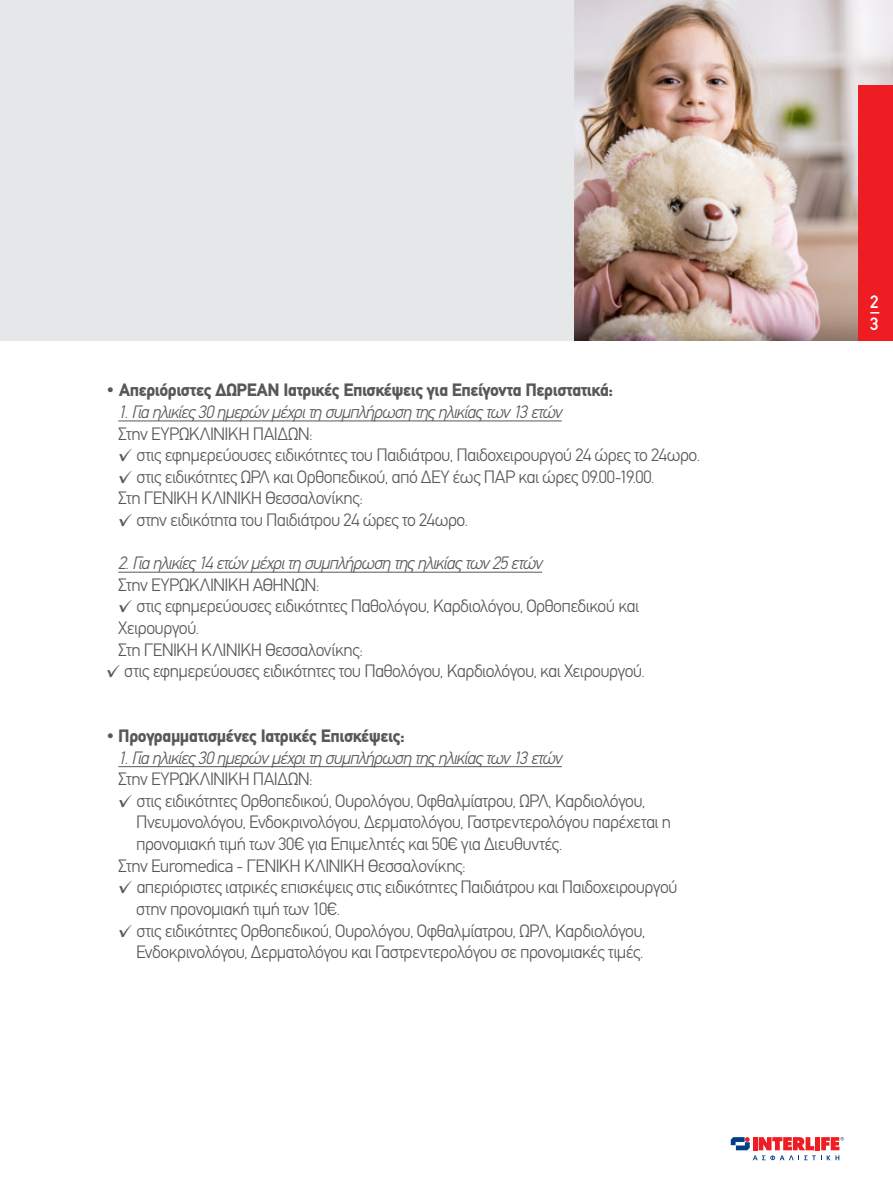
<style>
.page{position:relative;width:893px;height:1191px;background:#fff}
.page>*{position:absolute;margin:0;border:0;box-sizing:border-box;transform-origin:0 0}
.t1{font:300 18px/21.6px "PF Din Text";letter-spacing:-.03em;color:#57585a}
.t2{font:italic 300 18px "PF Din Text";letter-spacing:-.045em;color:#57585a}
.t3{font:900 18px "PF Din Text";letter-spacing:-.02em;color:#57585a}
.t4{font:500 18px/21.6px "PF Din Text";color:#fff}
.s1{font-weight:300}
.s2{font-family:"PF Beau Sans Pro";font-weight:700}
</style>
<div class="page">
<svg style="left:731px;top:1137px;width:113px;height:23px"></svg>
<hr style="left:118px;top:420px;width:444px;height:1px;background:#57585a">
<hr style="left:118px;top:572px;width:424px;height:1px;background:#57585a">
<hr style="left:118px;top:766px;width:444px;height:1px;background:#57585a">
<div style="left:0;top:0;width:893px;height:340px;background:#e6e7e9"></div>
<img style="left:574px;top:0;width:319px;height:340px">
<div style="left:859px;top:85px;width:34px;height:255px;background:#ee1d23"></div>
<p class="t3" style="left:106px;top:379px;width:508px"><span class="s1">•</span> Απεριόριστες ΔΩΡΕΑΝ Ιατρικές Επισκέψεις για Επείγοντα Περιστατικά:</p>
<p class="t2" style="left:118px;top:401px;width:445px">1. Για ηλικίες 30 ημερών μέχρι τη συμπλήρωση της ηλικίας των 13 ετών</p>
<p class="t1" style="left:118px;top:423px;width:196px">Στην ΕΥΡΩΚΛΙΝΙΚΗ ΠΑΙΔΩΝ:</p>
<p class="t1" style="left:118px;top:444px;width:583px"><span class="s2">✓</span> στις εφημερεύουσες ειδικότητες του Παιδιάτρου, Παιδοχειρουργού 24 ώρες το 24ωρο.</p>
<p class="t1" style="left:118px;top:466px;width:538px"><span class="s2">✓</span> στις ειδικότητες ΩΡΛ και Ορθοπεδικού, από ΔΕΥ έως ΠΑΡ και ώρες 09.00-19.00.<br>Στη ΓΕΝΙΚΗ ΚΛΙΝΙΚΗ Θεσσαλονίκης:</p>
<p class="t1" style="left:118px;top:509px;width:352px"><span class="s2">✓</span> στην ειδικότητα του Παιδιάτρου 24 ώρες το 24ωρο.</p>
<p class="t2" style="left:118px;top:552px;width:425px">2. Για ηλικίες 14 ετών μέχρι τη συμπλήρωση της ηλικίας των 25 ετών</p>
<p class="t1" style="left:118px;top:574px;width:203px">Στην ΕΥΡΩΚΛΙΝΙΚΗ ΑΘΗΝΩΝ:</p>
<p class="t1" style="left:118px;top:595px;width:522px"><span class="s2">✓</span> στις εφημερεύουσες ειδικότητες Παθολόγου, Καρδιολόγου, Ορθοπεδικού και<br>Χειρουργού.<br>Στη ΓΕΝΙΚΗ ΚΛΙΝΙΚΗ Θεσσαλονίκης:</p>
<p class="t1" style="left:106px;top:660px;width:540px"><span class="s2">✓</span> στις εφημερεύουσες ειδικότητες του Παθολόγου, Καρδιολόγου, και Χειρουργού.</p>
<p class="t3" style="left:106px;top:725px;width:300px"><span class="s1">•</span> Προγραμματισμένες Ιατρικές Επισκέψεις:</p>
<p class="t2" style="left:118px;top:747px;width:445px">1. Για ηλικίες 30 ημερών μέχρι τη συμπλήρωση της ηλικίας των 13 ετών</p>
<p class="t1" style="left:118px;top:768px;width:196px">Στην ΕΥΡΩΚΛΙΝΙΚΗ ΠΑΙΔΩΝ:</p>
<p class="t1" style="left:118px;top:790px;width:529px"><span class="s2">✓</span> στις ειδικότητες Ορθοπεδικού, Ουρολόγου, Οφθαλμίατρου, ΩΡΛ, Καρδιολόγου,</p>
<p class="t1" style="left:136px;top:811px;width:536px">Πνευμονολόγου, Ενδοκρινολόγου, Δερματολόγου, Γαστρεντερολόγου παρέχεται η</p>
<p class="t1" style="left:136px;top:833px;width:428px">προνομιακή τιμή των 30€ για Επιμελητές και 50€ για Διευθυντές.</p>
<p class="t1" style="left:118px;top:855px;width:349px">Στην Euromedica - ΓΕΝΙΚΗ ΚΛΙΝΙΚΗ Θεσσαλονίκης:</p>
<p class="t1" style="left:136px;top:876px;width:543px;text-indent:-18px"><span class="s2">✓</span> απεριόριστες ιατρικές επισκέψεις στις ειδικότητες Παιδιάτρου και Παιδοχειρουργού στην προνομιακή τιμή των 10€.</p>
<p class="t1" style="left:118px;top:919px;width:529px;text-align:right"><span class="s2">✓</span> στις ειδικότητες Ορθοπεδικού, Ουρολόγου, Οφθαλμίατρου, ΩΡΛ, Καρδιολόγου,<br>Ενδοκρινολόγου, Δερματολόγου και Γαστρεντερολόγου σε προνομιακές τιμές.</p>
<p class="t4" style="left:870px;top:291px;width:10px">2<br>3</p>
</div>
